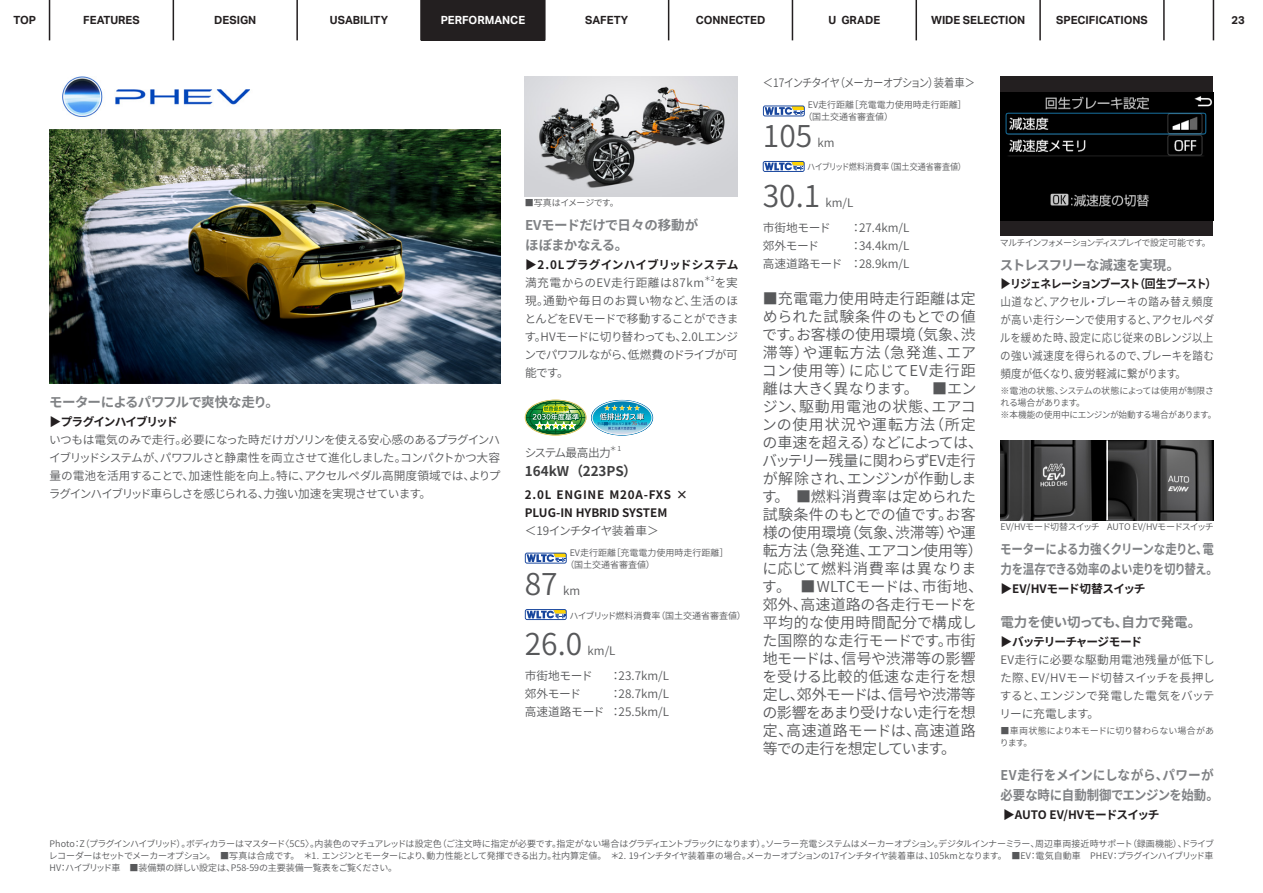
<style>
.page{position:relative;width:1263px;height:893px;background:#fff}
.page>*{position:absolute;margin:0;border:0;box-sizing:border-box;transform-origin:0 0}
.t1{font:600 30px "Noto Sans CJ Kjp";color:#57585a}
.t2{font:600 15px/18px "Noto Sans CJ Kjp";color:#57585a}
.t3{font:700 13.5px/20.2px "Noto Sans CJ Kjp";letter-spacing:-.03em;color:#808285;scale:.85 1}
.t4{font:700 13.5px/20.2px "Noto Sans CJ Kjp";letter-spacing:-.03em;color:#808285}
.t5{font:700 13.5px/20.2px "Noto Sans CJ Kjp";letter-spacing:-.01em;color:#808285;scale:.94 1}
.t6{font:700 13.5px "Noto Sans CJ Kjp";letter-spacing:-.05em;color:#808285}
.t7{font:700 13.5px "Noto Sans CJ Kjp";letter-spacing:-.055em;color:#808285}
.t8{font:700 13.5px "Noto Sans CJ Kjp";color:#3e3e3f}
.t9{font:600 11.7px/18px "Noto Sans CJ Kjp";letter-spacing:-.025em;color:#57585a;text-align:justify}
.t10{font:600 11.7px/18px "Noto Sans CJ Kjp";letter-spacing:-.025em;color:#57585a;text-align:justify;scale:.9 1}
.t11{font:700 11.7px/18px "Noto Sans CJ Kjp";color:#231f20}
.t12{font:700 11.7px "Noto Sans CJ Kjp";letter-spacing:-.035em;color:#231f20}
.t13{font:600 11.7px/18px "Noto Sans CJ Kjp";color:#57585a;text-align:right}
.t14{font:600 11.7px "Noto Sans CJ Kjp";letter-spacing:-.075em;color:#57585a;scale:.88 1}
.t15{font:700 11.7px "Noto Sans CJ Kjp";letter-spacing:-.075em;color:#231f20;scale:.88 1}
.t16{font:700 11.7px "Noto Sans CJ Kjp";letter-spacing:-.01em;color:#231f20}
.t17{font:600 11.7px "Noto Sans CJ Kjp";letter-spacing:-.07em;color:#57585a}
.t18{font:600 11.7px "Noto Sans CJ Kjp";letter-spacing:.05em;color:#57585a}
.t19{font:700 11.7px "Noto Sans CJ Kjp";letter-spacing:-.09em;color:#231f20}
.t20{font:700 11.7px "Noto Sans CJ Kjp";letter-spacing:-.105em;color:#231f20}
.t21{font:700 11.25px "Aktiv Grotesk";color:#231f20}
.t22{font:700 11.25px "Aktiv Grotesk";color:#fff}
.t23{font:600 9px/12px "Noto Sans CJ Kjp";letter-spacing:-.045em;color:#57585a}
.t24{font:600 9px/12px "Noto Sans CJ Kjp";letter-spacing:-.025em;color:#57585a}
.t25{font:600 9px/12px "Noto Sans CJ Kjp";color:#57585a}
.t26{font:600 9px/12px "Noto Sans CJ Kjp";letter-spacing:-.005em;color:#57585a}
.t27{font:600 9px "Noto Sans CJ Kjp";letter-spacing:-.095em;color:#57585a}
.t28{font:600 9px "Noto Sans CJ Kjp";color:#57585a;scale:.9 1}
.t29{font:600 9px "Noto Sans CJ Kjp";letter-spacing:-.05em;color:#57585a}
.t30{font:600 6.75px "Noto Sans CJ Kjp";color:#57585a}
</style>
<div class="page">
<img style="left:1000px;top:440px;width:106px;height:80px">
<svg style="left:1108px;top:440px;width:105px;height:80px;background:#424242"></svg>
<img style="left:50px;top:76px;width:212px;height:54px">
<div style="left:1000px;top:77px;width:213px;height:159px;background:#231f20"></div>
<img style="left:1000px;top:92px;width:213px;height:128px">
<img style="left:525px;top:77px;width:213px;height:119px">
<img style="left:50px;top:130px;width:450px;height:253px">
<img style="left:525px;top:400px;width:128px;height:36px">
<svg style="left:525px;top:553px;width:42px;height:11px"></svg>
<svg style="left:526px;top:554px;width:40px;height:9px"></svg>
<svg style="left:763px;top:105px;width:42px;height:11px"></svg>
<svg style="left:764px;top:106px;width:40px;height:9px"></svg>
<svg style="left:525px;top:609px;width:42px;height:11px"></svg>
<svg style="left:526px;top:610px;width:40px;height:9px"></svg>
<svg style="left:763px;top:161px;width:42px;height:11px"></svg>
<svg style="left:764px;top:162px;width:40px;height:9px"></svg>
<svg style="left:1212px;top:0;width:1px;height:40px"></svg>
<hr style="left:1163px;top:0;width:2px;height:40px;background:#231f20">
<hr style="left:1039px;top:0;width:2px;height:40px;background:#231f20">
<hr style="left:915px;top:0;width:2px;height:40px;background:#231f20">
<hr style="left:792px;top:0;width:1px;height:40px;background:#231f20">
<hr style="left:668px;top:0;width:1px;height:40px;background:#231f20">
<hr style="left:544px;top:0;width:2px;height:40px;background:#231f20">
<hr style="left:296px;top:0;width:2px;height:40px;background:#231f20">
<hr style="left:1213px;top:0;width:1px;height:40px;background:#231f20">
<hr style="left:49px;top:0;width:1px;height:40px;background:#231f20">
<hr style="left:420px;top:0;width:2px;height:40px;background:#231f20">
<hr style="left:173px;top:0;width:1px;height:40px;background:#231f20">
<div style="left:421px;top:0;width:124px;height:40px;background:#231f20"></div>
<p class="t21" style="left:13px;top:14px;width:24px">TOP</p>
<p class="t21" style="left:83px;top:14px;width:58px">FEATURES</p>
<p class="t21" style="left:214px;top:14px;width:44px">DESIGN</p>
<p class="t21" style="left:330px;top:14px;width:60px">USABILITY</p>
<p class="t22" style="left:441px;top:14px;width:86px">PERFORMANCE</p>
<p class="t21" style="left:585px;top:14px;width:45px">SAFETY</p>
<p class="t21" style="left:696px;top:14px;width:71px">CONNECTED</p>
<p class="t21" style="left:829px;top:14px;width:53px">U GRADE</p>
<p class="t21" style="left:931px;top:14px;width:96px">WIDE SELECTION</p>
<p class="t21" style="left:1056px;top:14px;width:93px">SPECIFICATIONS</p>
<p class="t21" style="left:1231px;top:14px;width:15px">23</p>
<p class="t14" style="left:763px;top:76px;width:243px">＜17インチタイヤ（メーカーオプション）装着車＞</p>
<p class="t25" style="left:804px;top:99px;width:164px;text-indent:4px">EV走行距離［充電電力使用時走行距離］（国土交通省審査値）</p>
<h1 class="t1" style="left:763px;top:119px;width:51px">105</h1>
<p class="t9" style="left:817px;top:134px;width:19px">km</p>
<p class="t6" style="left:49px;top:394px;width:231px">モーターによるパワフルで爽快な走り。</p>
<p class="t20" style="left:50px;top:415px;width:130px">▶ プラグインハイブリッド</p>
<p class="t9" style="left:49px;top:431px;width:453px">いつもは電気のみで走行。必要になった時だけガソリンを使える安心感のあるプラグインハイブリッドシステムが、パワフルさと静粛性を両立させて進化しました。コンパクトかつ大容量の電池を活用することで、加速性能を向上。特に、アクセルペダル高開度領域では、よりプラグインハイブリッド車らしさを感じられる、力強い加速を実現させています。</p>
<p class="t29" style="left:525px;top:198px;width:95px">■写真はイメージです。</p>
<p class="t4" style="left:525px;top:215px;width:175px">EVモードだけで日々の移動がほぼまかなえる。</p>
<p class="t16" style="left:525px;top:258px;width:226px">▶2.0Lプラグインハイブリッドシステム　</p>
<p class="t18" style="left:525px;top:276px;width:181px">満充電からのEV走行距離は87km</p>
<p class="t30" style="left:704px;top:275px;width:12px">＊2</p>
<p class="t9" style="left:524px;top:274px;width:216px;text-indent:190px">を実現。通勤や毎日のお買い物など、生活のほとんどをEVモードで移動することができます。HVモードに切り替わっても、2.0Lエンジンでパワフルながら、低燃費のドライブが可能です。</p>
<p class="t17" style="left:525px;top:446px;width:88px">システム最高出力</p>
<p class="t30" style="left:610px;top:445px;width:13px">＊1</p>
<p class="t8" style="left:525px;top:464px;width:113px">164kW（223PS）</p>
<p class="t11" style="left:525px;top:486px;width:165px">2.0L ENGINE M20A-FXS ×<br>PLUG-IN HYBRID SYSTEM</p>
<p class="t17" style="left:525px;top:524px;width:135px">＜19インチタイヤ装着車＞</p>
<p class="t25" style="left:565px;top:547px;width:164px;text-indent:4px">EV走行距離［充電電力使用時走行距離］（国土交通省審査値）</p>
<h1 class="t1" style="left:525px;top:567px;width:34px">87</h1>
<p class="t9" style="left:563px;top:582px;width:19px">km</p>
<p class="t25" style="left:569px;top:609px;width:178px">ハイブリッド燃料消費率（国土交通省審査値）</p>
<h1 class="t1" style="left:525px;top:627px;width:59px">26.0</h1>
<p class="t9" style="left:587px;top:642px;width:29px">km/L</p>
<p class="t9" style="left:525px;top:667px;width:70px">市街地モード</p>
<p class="t9" style="left:610px;top:667px;width:61px">：23.7km/L</p>
<p class="t9" style="left:525px;top:685px;width:58px">郊外モード</p>
<p class="t13" style="left:525px;top:685px;width:146px">：28.7km/L<br>高速道路モード：25.5km/L</p>
<p class="t28" style="left:807px;top:162px;width:178px">ハイブリッド燃料消費率（国土交通省審査値）</p>
<h1 class="t1" style="left:763px;top:179px;width:59px">30.1</h1>
<p class="t9" style="left:825px;top:194px;width:29px">km/L</p>
<p class="t9" style="left:763px;top:219px;width:148px">市街地モード　　：27.4km/L郊外モード　　　：34.4km/L高速道路モード　：28.9km/L</p>
<p class="t2" style="left:762px;top:289px;width:223px">■充電電力使用時走行距離は定められた試験条件のもとでの値です。お客様の使用環境（気象、渋滞等）や運転方法（急発進、エアコン使用等）に応じてEV走行距離は大きく異なります。　■エンジン、駆動用電池の状態、エアコンの使用状況や運転方法（所定の車速を超える）などによっては、バッテリー残量に関わらずEV走行が解除され、エンジンが作動します。　■燃料消費率は定められた試験条件のもとでの値です。お客様の使用環境（気象、渋滞等）や運転方法（急発進、エアコン使用等）に応じて燃料消費率は異なります。　■WLTCモードは、市街地、郊外、高速道路の各走行モードを平均的な使用時間配分で構成した国際的な走行モードです。市街地モードは、信号や渋滞等の影響を受ける比較的低速な走行を想定し、郊外モードは、信号や渋滞等の影響をあまり受けない走行を想定、高速道路モードは、高速道路等での走行を想定しています。</p>
<p class="t27" style="left:1000px;top:238px;width:212px">マルチインフォメーションディスプレイで設定可能です。</p>
<p class="t7" style="left:1000px;top:257px;width:182px">ストレスフリーな減速を実現。</p>
<p class="t15" style="left:1000px;top:278px;width:247px">▶ リジェネレーションブースト（回生ブースト）</p>
<p class="t10" style="left:1000px;top:293px;width:240px">山道など、アクセル・ブレーキの踏み替え頻度が高い走行シーンで使用すると、アクセルペダルを緩めた時、設定に応じ従来のBレンジ以上の強い減速度を得られるので、ブレーキを踏む頻度が低くなり、疲労軽減に繋がります。</p>
<p class="t24" style="left:1000px;top:385px;width:217px">※電池の状態、システムの状態によっては使用が制限される場合があります。<br>※本機能の使用中にエンジンが始動する場合があります。</p>
<p class="t24" style="left:1001px;top:521px;width:215px">EV/HVモード切替スイッチ AUTO EV/HVモードスイッチ</p>
<p class="t3" style="left:1000px;top:539px;width:258px">モーターによる力強くクリーンな走りと、電力を温存できる効率のよい走りを切り替え。</p>
<p class="t12" style="left:1000px;top:582px;width:147px">▶︎EV/HVモード切替スイッチ</p>
<p class="t4" style="left:1000px;top:612px;width:202px">電力を使い切っても、自力で発電。</p>
<p class="t19" style="left:1000px;top:635px;width:143px">▶バッテリーチャージモード</p>
<p class="t9" style="left:1000px;top:651px;width:217px">EV走行に必要な駆動用電池残量が低下した際、EV/HVモード切替スイッチを長押しすると、エンジンで発電した電気をバッテリーに充電します。</p>
<p class="t26" style="left:1000px;top:724px;width:216px">■車両状態により本モードに切り替わらない場合があります。</p>
<p class="t5" style="left:1000px;top:765px;width:234px">EV走行をメインにしながら、パワーが必要な時に自動制御でエンジンを始動。</p>
<p class="t12" style="left:1003px;top:808px;width:158px">▶︎AUTO EV/HVモードスイッチ</p>
<p class="t23" style="left:49px;top:838px;width:1175px">Photo：Z（プラグインハイブリッド）。ボディカラーはマスタード〈5C5〉。内装色のマチュアレッドは設定色（ご注文時に指定が必要です。指定がない場合はグラディエントブラックになります）。ソーラー充電システムはメーカーオプション。デジタルインナーミラー、周辺車両接近時サポート（録画機能）、ドライブレコーダーはセットでメーカーオプション。　■写真は合成です。　＊1. エンジンとモーターにより、動力性能として発揮できる出力。社内算定値。　＊2. 19インチタイヤ装着車の場合。メーカーオプションの17インチタイヤ装着車は、105kmとなります。　■EV：電気自動車　PHEV：プラグインハイブリッド車　<br>HV：ハイブリッド車　■装備類の詳しい設定は、P58-59の主要装備一覧表をご覧ください。</p>
</div>
